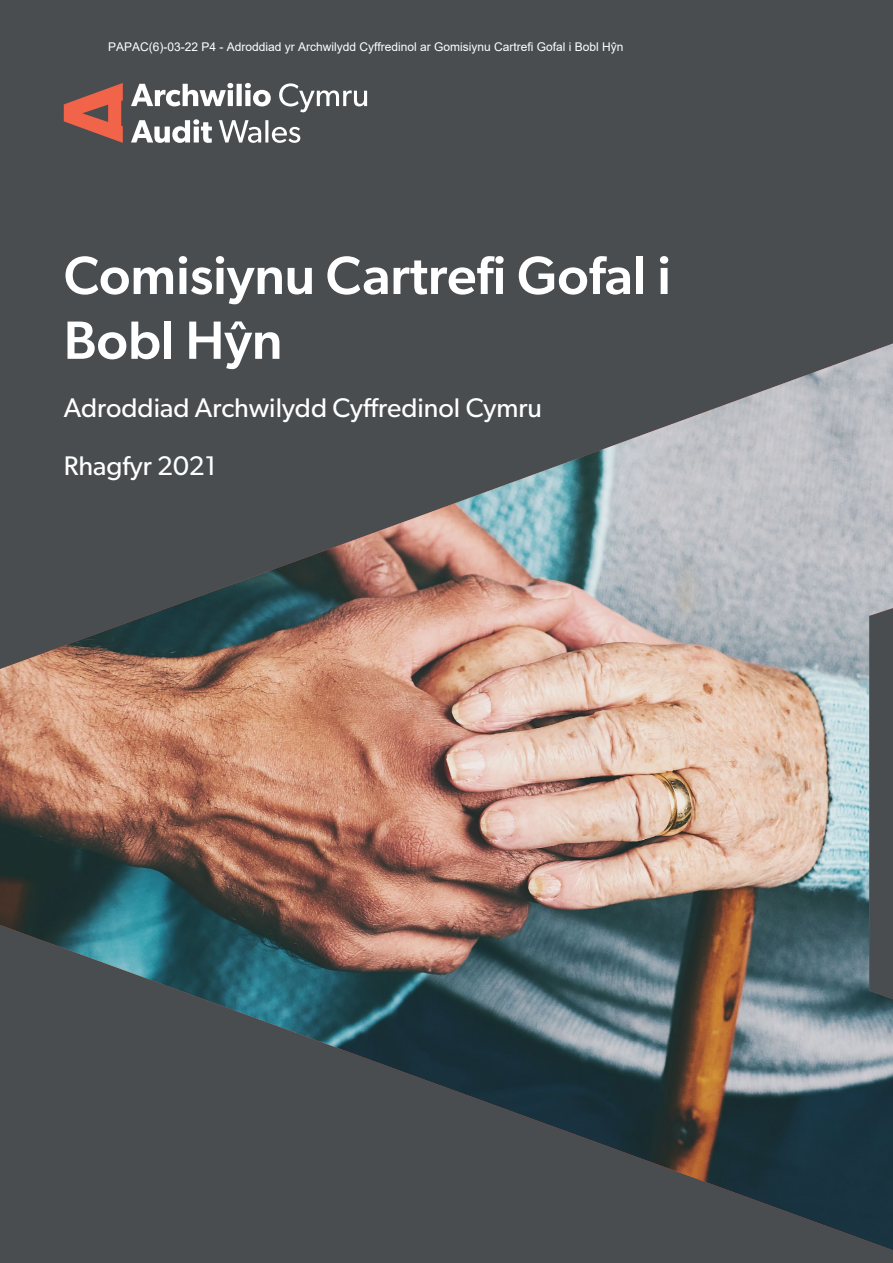
<style>
.page{position:relative;width:893px;height:1263px;background:#494d50}
.page>*{position:absolute;margin:0;border:0;box-sizing:border-box;transform-origin:0 0}
.Cover_Heading{font:500 54px/64.8px "Gibson";color:#fff}
.Bold_Heading{font:27px "Gibson";color:#fff}
.Date{font:27px "Gibson";color:#fff}
.t1{font:12px "Arial";color:#fff}
</style>
<div class="page">
<img style="left:0;top:336px;width:893px;height:918px">
<svg style="left:131px;top:119px;width:169px;height:24px"></svg>
<svg style="left:131px;top:83px;width:236px;height:29px"></svg>
<svg style="left:64px;top:83px;width:59px;height:60px;background:#a7594c"></svg>
<p class="t1" style="left:108px;top:39px;width:517px">PAPAC(6)-03-22 P4 - Adroddiad yr Archwilydd Cyffredinol ar Gomisiynu Cartrefi Gofal i Bobl Hŷn</p>
<h1 class="Cover_Heading" style="left:64px;top:242px;width:609px">Comisiynu Cartrefi Gofal i<br>Bobl Hŷn</h1>
<p class="Bold_Heading" style="left:64px;top:391px;width:480px">Adroddiad Archwilydd Cyffredinol Cymru</p>
<h2 class="Date" style="left:64px;top:449px;width:154px">Rhagfyr 2021</h2>
</div>
